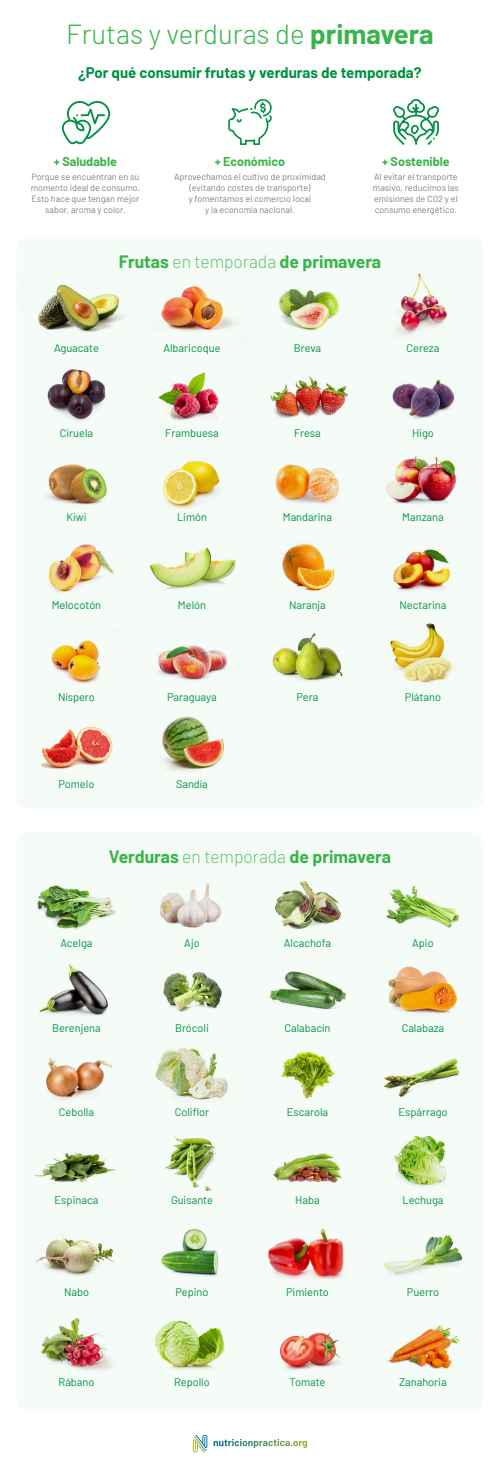
<style>
.page{position:relative;width:500px;height:1475px;background:#fff}
.page>*{position:absolute;margin:0;border:0;box-sizing:border-box;transform-origin:0 0}
.t1{font:300 27.5px "Barlow";color:#39b44a}
.t2{font:700 17.5px "Barlow";color:#39b44a}
.t3{font:700 15px "Barlow";color:#009145}
.t4{font:700 12.5px "Barlow";color:#39b44a}
.t5{font:11px "Barlow";color:#009145}
.t6{font:9px/11px "Barlow";color:#808080;text-align:center}
.s1{font-weight:700}
.s2{font-weight:200}
</style>
<div class="page">
<svg style="left:214px;top:1439px;width:93px;height:9px"></svg>
<svg style="left:193px;top:1435px;width:14px;height:17px"></svg>
<div style="left:17px;top:832px;width:467px;height:579px;background:#f5fbf6;border-radius:12px"></div>
<img style="left:37px;top:885px;width:79px;height:45px">
<img style="left:160px;top:883px;width:61px;height:45px">
<img style="left:275px;top:881px;width:66px;height:48px">
<img style="left:386px;top:885px;width:74px;height:43px">
<img style="left:39px;top:964px;width:69px;height:52px">
<img style="left:163px;top:972px;width:59px;height:40px">
<img style="left:269px;top:971px;width:78px;height:38px">
<img style="left:388px;top:966px;width:69px;height:48px">
<img style="left:46px;top:1058px;width:67px;height:41px">
<img style="left:155px;top:1048px;width:73px;height:52px">
<img style="left:281px;top:1051px;width:54px;height:48px">
<img style="left:383px;top:1058px;width:77px;height:40px">
<img style="left:35px;top:1151px;width:81px;height:32px">
<img style="left:165px;top:1136px;width:51px;height:56px">
<img style="left:273px;top:1153px;width:69px;height:30px">
<img style="left:394px;top:1135px;width:53px;height:51px">
<img style="left:36px;top:1234px;width:78px;height:42px">
<img style="left:161px;top:1229px;width:57px;height:48px">
<img style="left:267px;top:1229px;width:77px;height:50px">
<img style="left:384px;top:1235px;width:79px;height:40px">
<img style="left:41px;top:1318px;width:71px;height:52px">
<img style="left:154px;top:1320px;width:71px;height:50px">
<img style="left:279px;top:1332px;width:61px;height:38px">
<img style="left:386px;top:1324px;width:74px;height:45px">
<div style="left:17px;top:237px;width:467px;height:572px;background:#f5fbf6;border-radius:12px"></div>
<img style="left:46px;top:464px;width:61px;height:41px">
<img style="left:282px;top:543px;width:53px;height:48px">
<img style="left:275px;top:464px;width:65px;height:40px">
<img style="left:163px;top:460px;width:57px;height:48px">
<img style="left:41px;top:726px;width:72px;height:43px">
<img style="left:38px;top:284px;width:88px;height:49px">
<img style="left:161px;top:286px;width:74px;height:45px">
<img style="left:278px;top:289px;width:61px;height:42px">
<img style="left:396px;top:273px;width:51px;height:62px">
<img style="left:47px;top:369px;width:59px;height:52px">
<img style="left:158px;top:372px;width:61px;height:49px">
<img style="left:270px;top:376px;width:79px;height:42px">
<img style="left:392px;top:379px;width:63px;height:40px">
<img style="left:385px;top:456px;width:71px;height:48px">
<img style="left:49px;top:544px;width:65px;height:49px">
<img style="left:149px;top:547px;width:87px;height:43px">
<img style="left:393px;top:549px;width:57px;height:42px">
<img style="left:51px;top:628px;width:66px;height:56px">
<img style="left:158px;top:645px;width:70px;height:35px">
<img style="left:272px;top:633px;width:71px;height:49px">
<img style="left:390px;top:623px;width:64px;height:60px">
<img style="left:162px;top:716px;width:62px;height:56px">
<svg style="left:61px;top:101px;width:49px;height:43px"></svg>
<svg style="left:228px;top:99px;width:44px;height:46px"></svg>
<svg style="left:393px;top:99px;width:46px;height:46px"></svg>
<h1 class="t1" style="left:66px;top:15px;width:369px">Frutas y verduras de <span class="s1">primavera</span></h1>
<h3 class="t3" style="left:78px;top:61px;width:345px">¿Por qué consumir frutas y verduras de temporada?</h3>
<p class="t4" style="left:54px;top:152px;width:65px">+ Saludable</p>
<p class="t4" style="left:215px;top:152px;width:72px">+ Económico</p>
<p class="t4" style="left:382px;top:152px;width:69px">+ Sostenible</p>
<p class="t6" style="left:31px;top:171px;width:111px">Porque se encuentran en su momento ideal de consumo.<br>Esto hace que tengan mejor sabor, aroma y color.</p>
<p class="t6" style="left:174px;top:171px;width:153px">Aprovechamos el cultivo de proximidad (evitando costes de transporte)<br>y fomentamos el comercio local<br>y la economía nacional.</p>
<p class="t6" style="left:373px;top:171px;width:87px;text-align:left">Al evitar el transporte masivo, reducimos las emisiones de CO2 y el consumo energético.</p>
<h2 class="t2" style="left:119px;top:249px;width:264px">Frutas <span class="s2">en temporada</span> de primavera</h2>
<p class="t5" style="left:54px;top:340px;width:46px">Aguacate</p>
<p class="t5" style="left:163px;top:340px;width:59px">Albaricoque</p>
<p class="t5" style="left:294px;top:340px;width:29px">Breva</p>
<p class="t5" style="left:407px;top:340px;width:34px">Cereza</p>
<p class="t5" style="left:60px;top:425px;width:35px">Ciruela</p>
<p class="t5" style="left:165px;top:425px;width:55px">Frambuesa</p>
<p class="t5" style="left:294px;top:425px;width:28px">Fresa</p>
<p class="t5" style="left:412px;top:425px;width:23px">Higo</p>
<p class="t5" style="left:66px;top:509px;width:22px">Kiwi</p>
<p class="t5" style="left:177px;top:509px;width:31px">Limón</p>
<p class="t5" style="left:283px;top:509px;width:51px">Mandarina</p>
<p class="t5" style="left:402px;top:509px;width:43px">Manzana</p>
<p class="t5" style="left:52px;top:597px;width:51px">Melocotón</p>
<p class="t5" style="left:178px;top:597px;width:30px">Melón</p>
<p class="t5" style="left:289px;top:597px;width:38px">Naranja</p>
<p class="t5" style="left:399px;top:597px;width:49px">Nectarina</p>
<p class="t5" style="left:58px;top:689px;width:38px">Níspero</p>
<p class="t5" style="left:167px;top:689px;width:51px">Paraguaya</p>
<p class="t5" style="left:297px;top:689px;width:23px">Pera</p>
<p class="t5" style="left:405px;top:689px;width:38px">Plátano</p>
<p class="t5" style="left:59px;top:776px;width:37px">Pomelo</p>
<p class="t5" style="left:176px;top:776px;width:33px">Sandía</p>
<h2 class="t2" style="left:109px;top:844px;width:284px">Verduras <span class="s2">en temporada</span> de primavera</h2>
<p class="t5" style="left:60px;top:935px;width:34px">Acelga</p>
<p class="t5" style="left:184px;top:935px;width:17px">Ajo</p>
<p class="t5" style="left:284px;top:935px;width:49px">Alcachofa</p>
<p class="t5" style="left:412px;top:935px;width:23px">Apio</p>
<p class="t5" style="left:52px;top:1020px;width:50px">Berenjena</p>
<p class="t5" style="left:175px;top:1020px;width:35px">Brócoli</p>
<p class="t5" style="left:285px;top:1020px;width:47px">Calabacín</p>
<p class="t5" style="left:402px;top:1020px;width:44px">Calabaza</p>
<p class="t5" style="left:59px;top:1104px;width:37px">Cebolla</p>
<p class="t5" style="left:175px;top:1104px;width:36px">Coliflor</p>
<p class="t5" style="left:287px;top:1104px;width:43px">Escarola</p>
<p class="t5" style="left:398px;top:1104px;width:51px">Espárrago</p>
<p class="t5" style="left:55px;top:1192px;width:45px">Espinaca</p>
<p class="t5" style="left:171px;top:1192px;width:43px">Guisante</p>
<p class="t5" style="left:295px;top:1192px;width:26px">Haba</p>
<p class="t5" style="left:402px;top:1192px;width:43px">Lechuga</p>
<p class="t5" style="left:64px;top:1284px;width:26px">Nabo</p>
<p class="t5" style="left:176px;top:1284px;width:34px">Pepino</p>
<p class="t5" style="left:286px;top:1284px;width:44px">Pimiento</p>
<p class="t5" style="left:407px;top:1284px;width:34px">Puerro</p>
<p class="t5" style="left:59px;top:1374px;width:37px">Rábano</p>
<p class="t5" style="left:174px;top:1374px;width:37px">Repollo</p>
<p class="t5" style="left:290px;top:1374px;width:37px">Tomate</p>
<p class="t5" style="left:399px;top:1374px;width:49px">Zanahoria</p>
</div>
